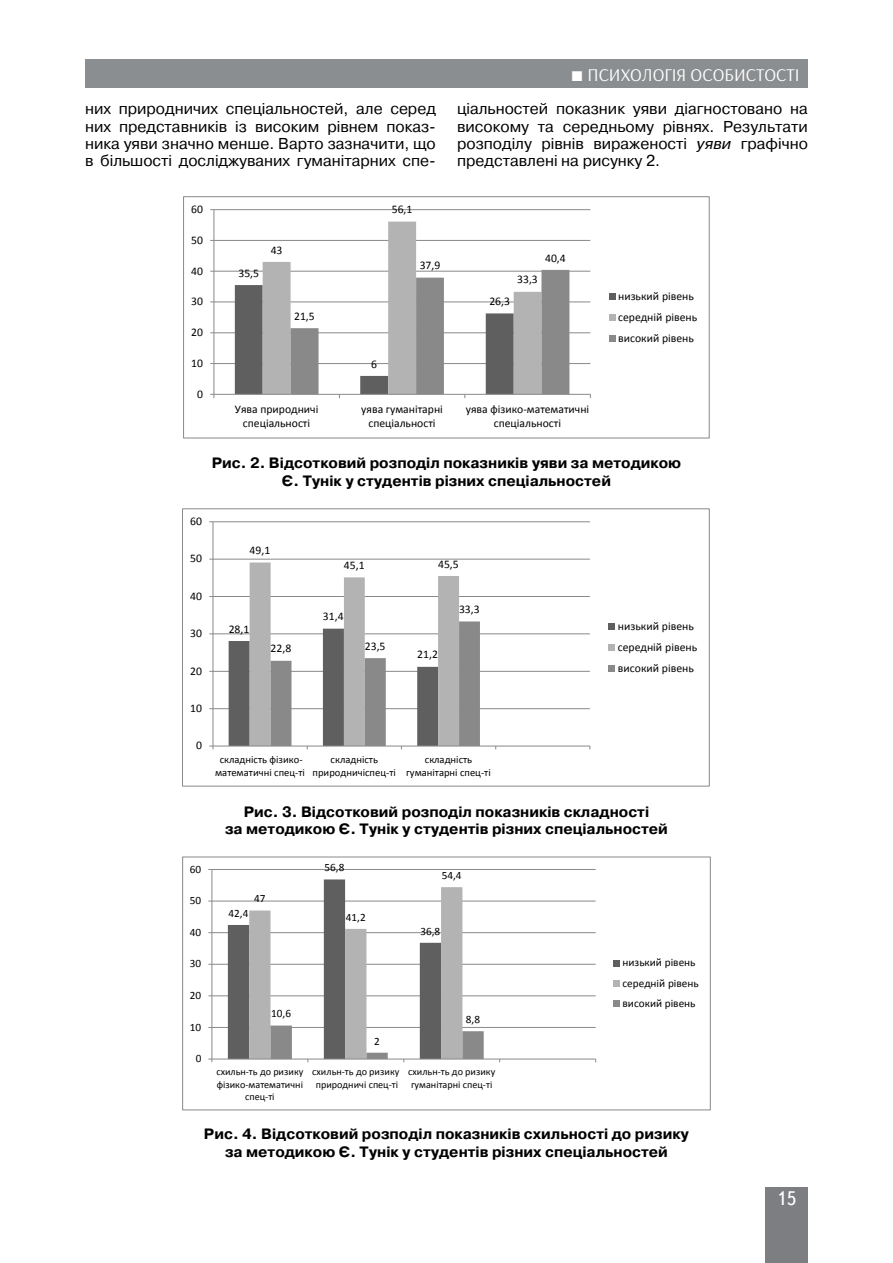
<style>
.page{position:relative;width:893px;height:1263px;background:#fff}
.page>*{position:absolute;margin:0;border:0;box-sizing:border-box;transform-origin:0 0}
.t1{font:19.5px "Ukrainian Text";color:#fff}
.t2{font:18px "Arsenal";color:#fff}
.t3{font:15.75px/17.2px "Pragmatica C";color:#000;text-align:justify}
.t4{font:700 15px/17.2px "Pragmatica C";color:#000;text-align:center}
.t5{font:11.7px/21.1px "Calibri";color:#000;text-align:center}
.t6{font:11.25px/20.4px "Calibri";color:#000}
.t7{font:10.5px/12.9px "Calibri";color:#000;text-align:center}
.t8{font:10.2px/12.5px "Calibri";color:#000;text-align:center}
.s1{font-style:italic}
</style>
<div class="page">
<div style="left:765px;top:1187px;width:43px;height:76px;background:#7d7e81"></div>
<div style="left:85px;top:60px;width:723px;height:28px;background:#8b8e90"></div>
<hr style="left:214px;top:363px;width:376px;height:1px;background:#898989">
<hr style="left:214px;top:333px;width:376px;height:1px;background:#898989">
<hr style="left:214px;top:302px;width:376px;height:1px;background:#898989">
<hr style="left:214px;top:271px;width:376px;height:1px;background:#898989">
<hr style="left:214px;top:240px;width:376px;height:1px;background:#898989">
<hr style="left:214px;top:209px;width:376px;height:1px;background:#898989">
<svg style="left:263px;top:222px;width:154px;height:48px"></svg>
<hr style="left:214px;top:210px;width:1px;height:184px;background:#898989">
<hr style="left:214px;top:394px;width:376px;height:1px;background:#898989">
<svg style="left:235px;top:270px;width:334px;height:128px"></svg>
<svg style="left:609px;top:293px;width:6px;height:6px"></svg>
<svg style="left:609px;top:314px;width:6px;height:6px"></svg>
<div style="left:609px;top:335px;width:6px;height:7px;background:#898989"></div>
<hr style="left:213px;top:708px;width:377px;height:1px;background:#898989">
<hr style="left:213px;top:671px;width:377px;height:1px;background:#898989">
<hr style="left:213px;top:633px;width:377px;height:1px;background:#898989">
<hr style="left:213px;top:596px;width:377px;height:1px;background:#898989">
<hr style="left:213px;top:559px;width:377px;height:1px;background:#898989">
<hr style="left:213px;top:521px;width:377px;height:1px;background:#898989">
<hr style="left:213px;top:522px;width:1px;height:224px;background:#898989">
<hr style="left:213px;top:746px;width:377px;height:1px;background:#898989">
<svg style="left:229px;top:562px;width:251px;height:187px"></svg>
<svg style="left:609px;top:623px;width:6px;height:6px"></svg>
<svg style="left:609px;top:644px;width:6px;height:6px"></svg>
<div style="left:609px;top:665px;width:6px;height:7px;background:#898989"></div>
<div style="left:182px;top:509px;width:528px;height:277px;border:1px solid #898989"></div>
<hr style="left:212px;top:1027px;width:384px;height:1px;background:#898989">
<hr style="left:212px;top:995px;width:384px;height:1px;background:#898989">
<hr style="left:212px;top:964px;width:384px;height:1px;background:#898989">
<hr style="left:212px;top:932px;width:384px;height:1px;background:#898989">
<hr style="left:212px;top:901px;width:384px;height:1px;background:#898989">
<hr style="left:212px;top:869px;width:384px;height:1px;background:#898989">
<hr style="left:212px;top:869px;width:1px;height:190px;background:#898989">
<hr style="left:212px;top:1059px;width:384px;height:1px;background:#898989">
<svg style="left:228px;top:879px;width:256px;height:183px"></svg>
<svg style="left:614px;top:960px;width:6px;height:6px"></svg>
<svg style="left:614px;top:980px;width:6px;height:6px"></svg>
<div style="left:614px;top:1000px;width:6px;height:7px;background:#898989"></div>
<div style="left:182px;top:857px;width:529px;height:253px;border:1px solid #898989"></div>
<p class="t2" style="left:568px;top:64px;width:232px">ТЕОРІЯ ТА ІСТОРІЯ СОЦІОЛОГІЇ</p>
<p class="t2" style="left:587px;top:64px;width:213px">ПСИХОЛОГІЯ ОСОБИСТОСТІ</p>
<p class="t3" style="left:85px;top:100px;width:352px">них природничих спеціальностей, але серед них представників із високим рівнем показ&shy;ника уяви значно менше. Варто зазначити, що в більшості досліджуваних гуманітарних спе-</p>
<p class="t3" style="left:457px;top:100px;width:352px">ціальностей показник уяви діагностовано на високому та середньому рівнях. Результати розподілу рівнів вираженості <span class="s1">уяви</span> графічно представлені на рисунку 2.</p>
<p class="t5" style="left:191px;top:199px;width:13px">60</p>
<p class="t5" style="left:191px;top:229px;width:13px">50</p>
<p class="t5" style="left:191px;top:260px;width:13px">40</p>
<p class="t5" style="left:191px;top:291px;width:13px">30</p>
<p class="t5" style="left:191px;top:322px;width:13px">20</p>
<p class="t5" style="left:191px;top:352px;width:13px">10</p>
<p class="t5" style="left:197px;top:383px;width:7px">0</p>
<p class="t5" style="left:238px;top:262px;width:22px">35,5</p>
<p class="t5" style="left:271px;top:239px;width:13px">43</p>
<p class="t5" style="left:294px;top:305px;width:22px">21,5</p>
<p class="t5" style="left:392px;top:199px;width:22px">56,1</p>
<p class="t5" style="left:420px;top:255px;width:22px">37,9</p>
<p class="t5" style="left:371px;top:353px;width:7px">6</p>
<p class="t5" style="left:489px;top:291px;width:22px">26,3</p>
<p class="t5" style="left:517px;top:269px;width:22px">33,3</p>
<p class="t5" style="left:545px;top:247px;width:22px">40,4</p>
<p class="t5" style="left:235px;top:402px;width:85px;line-height:14.2px">Уява природничі спеціальності</p>
<p class="t5" style="left:361px;top:402px;width:83px;line-height:14.2px">уява гуманітарні спеціальності</p>
<p class="t5" style="left:466px;top:402px;width:125px;line-height:14.2px">уява фізико-математичні спеціальності</p>
<p class="t5" style="left:618px;top:285px;width:81px;text-align:left">низький рівень середній рівень високий рівень</p>
<p class="t4" style="left:212px;top:455px;width:471px">Рис. 2. Відсотковий розподіл показників уяви за методикою<br>Є. Тунік у студентів різних спеціальностей</p>
<p class="t5" style="left:190px;top:511px;width:13px">60</p>
<p class="t5" style="left:190px;top:548px;width:13px">50</p>
<p class="t5" style="left:190px;top:585px;width:13px">40</p>
<p class="t5" style="left:190px;top:623px;width:13px">30</p>
<p class="t5" style="left:190px;top:660px;width:13px">20</p>
<p class="t5" style="left:250px;top:540px;width:22px">49,1</p>
<p class="t5" style="left:229px;top:618px;width:22px">28,1</p>
<p class="t5" style="left:344px;top:555px;width:22px">45,1</p>
<p class="t5" style="left:438px;top:553px;width:22px">45,5</p>
<p class="t5" style="left:323px;top:606px;width:22px">31,4</p>
<p class="t5" style="left:459px;top:599px;width:22px">33,3</p>
<p class="t5" style="left:271px;top:638px;width:22px">22,8</p>
<p class="t5" style="left:365px;top:635px;width:22px">23,5</p>
<p class="t5" style="left:417px;top:644px;width:22px">21,2</p>
<p class="t5" style="left:618px;top:615px;width:81px;text-align:left">низький рівень середній рівень високий рівень</p>
<p class="t5" style="left:190px;top:698px;width:13px">10</p>
<p class="t5" style="left:196px;top:735px;width:7px">0</p>
<p class="t6" style="left:190px;top:859px;width:13px">60</p>
<p class="t6" style="left:190px;top:890px;width:13px">50</p>
<p class="t6" style="left:190px;top:922px;width:13px">40</p>
<p class="t6" style="left:190px;top:953px;width:13px">30</p>
<p class="t6" style="left:190px;top:985px;width:13px">20</p>
<p class="t6" style="left:190px;top:1017px;width:13px">10</p>
<p class="t6" style="left:196px;top:1048px;width:7px">0</p>
<p class="t7" style="left:215px;top:753px;width:91px">складність фізико&shy;математичні спец-ті</p>
<p class="t7" style="left:313px;top:753px;width:85px">складність природничіспец-ті</p>
<p class="t7" style="left:406px;top:753px;width:86px">складність гуманітарні спец-ті</p>
<p class="t4" style="left:225px;top:803px;width:444px">Рис. 3. Відсотковий розподіл показників складності<br>за методикою Є. Тунік у студентів різних спеціальностей</p>
<p class="t6" style="left:254px;top:888px;width:13px">47</p>
<p class="t6" style="left:229px;top:903px;width:21px">42,4</p>
<p class="t6" style="left:324px;top:857px;width:21px">56,8</p>
<p class="t6" style="left:346px;top:907px;width:21px">41,2</p>
<p class="t6" style="left:271px;top:1003px;width:21px">10,6</p>
<p class="t6" style="left:374px;top:1031px;width:7px">2</p>
<p class="t6" style="left:442px;top:865px;width:21px">54,4</p>
<p class="t6" style="left:420px;top:921px;width:21px">36,8</p>
<p class="t6" style="left:466px;top:1009px;width:16px">8,8</p>
<p class="t8" style="left:216px;top:1065px;width:89px">схильн-ть до ризику фізико-математичні спец-ті</p>
<p class="t8" style="left:312px;top:1065px;width:89px">схильн-ть до ризику природничі спец-ті</p>
<p class="t8" style="left:408px;top:1065px;width:89px;text-align:left">схильн-ть до ризику гуманітарні спец-ті</p>
<p class="t6" style="left:623px;top:952px;width:78px">низький рівень середній рівень високий рівень</p>
<p class="t4" style="left:204px;top:1126px;width:486px">Рис. 4. Відсотковий розподіл показників схильності до ризику за методикою Є. Тунік у студентів різних спеціальностей</p>
<p class="t1" style="left:776px;top:1188px;width:22px">15</p>
</div>
